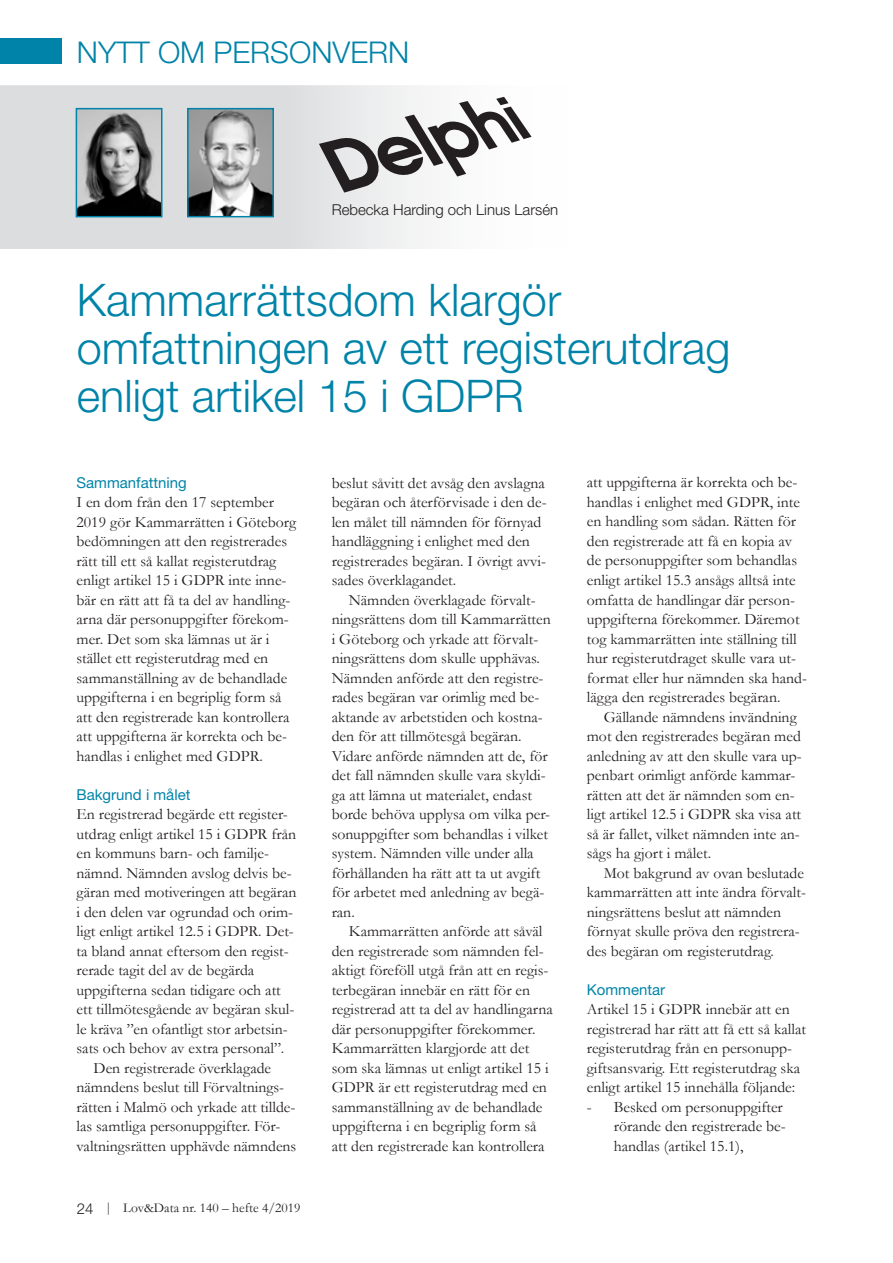
<style>
.page{position:relative;width:893px;height:1263px;background:#fff}
.page>*{position:absolute;margin:0;border:0;box-sizing:border-box;transform-origin:0 0}
.t1{font:300 45px/48px "Helvetica Neue LT Std";color:#0083a8}
.t2{font:300 30px "Helvetica Neue LT Std";color:#0083a8}
.t3{font:15.75px/19.5px "Garamond";color:#231f20}
.t4{font:15px "Helvetica Neue LT Std";color:#0083a8}
.t5{font:300 15px "Helvetica Neue LT Std";color:#231f20}
.t6{font:13.5px "Garamond";color:#231f20}
.s1{font-family:"Helvetica Neue LT Std";font-weight:300;font-size:15px}
.s2{font-family:"Times New Roman"}
</style>
<div class="page">
<div style="left:0;top:38px;width:62px;height:26px;background:#0083a8"></div>
<div style="left:0;top:85px;width:586px;height:164px;background:linear-gradient(to right,#ced2d5,#fefefd)"></div>
<img style="left:79px;top:111px;width:80px;height:103px">
<div style="left:76px;top:108px;width:86px;height:109px;border:2px solid #0083a8"></div>
<img style="left:190px;top:111px;width:81px;height:103px">
<div style="left:187px;top:108px;width:87px;height:109px;border:2px solid #0083a8"></div>
<svg style="left:319px;top:97px;width:213px;height:96px"></svg>
<h2 class="t2" style="left:77px;top:34px;width:334px">NYTT OM PERSONVERN</h2>
<p class="t5" style="left:332px;top:201px;width:228px">Rebecka Harding och Linus Larsén</p>
<h1 class="t1" style="left:77px;top:275px;width:655px">Kammarrättsdom klargör omfattningen av ett registerutdrag enligt artikel 15 i GDPR</h1>
<p class="t4" style="left:77px;top:473px;width:112px">Sammanfattning</p>
<p class="t3" style="left:77px;top:492px;width:221px">I en dom från den 17 september 2019 gör Kammarrätten i Göteborg bedömningen att den registrerades rätt till ett så kallat registerutdrag enligt artikel 15 i GDPR inte inne&shy;bär en rätt att få ta del av handling&shy;arna där personuppgifter förekom&shy;mer. Det som ska lämnas ut är i stället ett registerutdrag med en sammanställning av de behandlade uppgifterna i en begriplig form så att den registrerade kan kontrollera att uppgifterna är korrekta och be&shy;handlas i enlighet med GDPR.</p>
<p class="t4" style="left:77px;top:785px;width:115px">Bakgrund i målet</p>
<p class="t3" style="left:77px;top:804px;width:213px">En registrerad begärde ett register-</p>
<p class="t3" style="left:77px;top:824px;width:221px">utdrag enligt artikel 15 i GDPR från</p>
<p class="t3" style="left:77px;top:843px;width:194px">en kommuns barn- och familje-</p>
<p class="t3" style="left:77px;top:863px;width:217px">nämnd. Nämnden avslog delvis be-</p>
<p class="t3" style="left:77px;top:882px;width:221px">gäran med motiveringen att begäran</p>
<p class="t3" style="left:77px;top:902px;width:218px">i den delen var ogrundad och orim-</p>
<p class="t3" style="left:77px;top:921px;width:219px">ligt enligt artikel 12.5 i GDPR. Det-</p>
<p class="t3" style="left:77px;top:941px;width:214px">ta bland annat eftersom den regist-</p>
<p class="t3" style="left:77px;top:960px;width:179px">rerade tagit del av de begärda</p>
<p class="t3" style="left:77px;top:980px;width:206px">uppgifterna sedan tidigare och att</p>
<p class="t3" style="left:77px;top:999px;width:219px">ett tillmötesgående av begäran skul-</p>
<p class="t3" style="left:77px;top:1019px;width:213px">le kräva ”en ofantligt stor arbetsin-</p>
<p class="t3" style="left:77px;top:1038px;width:209px">sats och behov av extra personal”.</p>
<p class="t3" style="left:94px;top:1058px;width:179px">Den registrerade överklagade</p>
<p class="t3" style="left:77px;top:1077px;width:209px">nämndens beslut till Förvaltnings-</p>
<p class="t3" style="left:77px;top:1097px;width:220px">rätten i Malmö och yrkade att tillde-</p>
<p class="t3" style="left:77px;top:1116px;width:205px">las samtliga personuppgifter. För-</p>
<p class="t3" style="left:77px;top:1136px;width:221px">valtningsrätten upphävde nämndens</p>
<p class="t6" style="left:77px;top:1200px;width:225px"><span class="s1">24</span> <span class="s2">|</span> Lov&amp;Data nr. 140 – hefte 4/2019</p>
<p class="t3" style="left:332px;top:473px;width:216px">beslut såvitt det avsåg den avslagna begäran och återförvisade i den de&shy;len målet till nämnden för förnyad handläggning i enlighet med den registrerades begäran. I övrigt avvi&shy;sades överklagandet.</p>
<p class="t3" style="left:332px;top:590px;width:221px;text-indent:17px">Nämnden överklagade förvalt&shy;ningsrättens dom till Kammarrätten i Göteborg och yrkade att förvalt&shy;ningsrättens dom skulle upphävas.<br>Nämnden anförde att den registre&shy;rades begäran var orimlig med be&shy;aktande av arbetstiden och kostna&shy;den för att tillmötesgå begäran.<br>Vidare anförde nämnden att de, för det fall nämnden skulle vara skyldi&shy;ga att lämna ut materialet, endast borde behöva upplysa om vilka per&shy;sonuppgifter som behandlas i vilket system. Nämnden ville under alla förhållanden ha rätt att ta ut avgift för arbetet med anledning av begä&shy;ran.</p>
<p class="t3" style="left:332px;top:921px;width:223px;text-indent:17px">Kammarrätten anförde att såväl den registrerade som nämnden fel&shy;aktigt föreföll utgå från att en regis&shy;terbegäran innebär en rätt för en registrerad att ta del av handlingarna där personuppgifter förekommer.<br>Kammarrätten klargjorde att det som ska lämnas ut enligt artikel 15 i GDPR är ett registerutdrag med en sammanställning av de behandlade uppgifterna i en begriplig form så att den registrerade kan kontrollera</p>
<p class="t3" style="left:587px;top:473px;width:222px">att uppgifterna är korrekta och be&shy;handlas i enlighet med GDPR, inte en handling som sådan. Rätten för den registrerade att få en kopia av de personuppgifter som behandlas enligt artikel 15.3 ansågs alltså inte omfatta de handlingar där person&shy;uppgifterna förekommer. Däremot tog kammarrätten inte ställning till hur registerutdraget skulle vara ut&shy;format eller hur nämnden ska hand&shy;lägga den registrerades begäran.</p>
<p class="t3" style="left:587px;top:707px;width:216px;text-indent:17px">Gällande nämndens invändning mot den registrerades begäran med anledning av att den skulle vara up&shy;penbart orimligt anförde kammar&shy;rätten att det är nämnden som en&shy;ligt artikel 12.5 i GDPR ska visa att så är fallet, vilket nämnden inte an&shy;sågs ha gjort i målet.</p>
<p class="t3" style="left:587px;top:863px;width:221px;text-indent:17px">Mot bakgrund av ovan beslutade kammarrätten att inte ändra förvalt&shy;ningsrättens beslut att nämnden förnyat skulle pröva den registrera&shy;des begäran om registerutdrag.</p>
<p class="t4" style="left:587px;top:980px;width:80px">Kommentar</p>
<p class="t3" style="left:587px;top:999px;width:221px">Artikel 15 i GDPR innebär att en registrerad har rätt att få ett så kallat registerutdrag från en personupp&shy;giftsansvarig. Ett registerutdrag ska enligt artikel 15 innehålla följande:</p>
<p class="t3" style="left:614px;top:1097px;width:173px;text-indent:-27px">- Besked om personuppgifter rörande den registrerade be&shy;handlas (artikel 15.1),</p>
</div>
